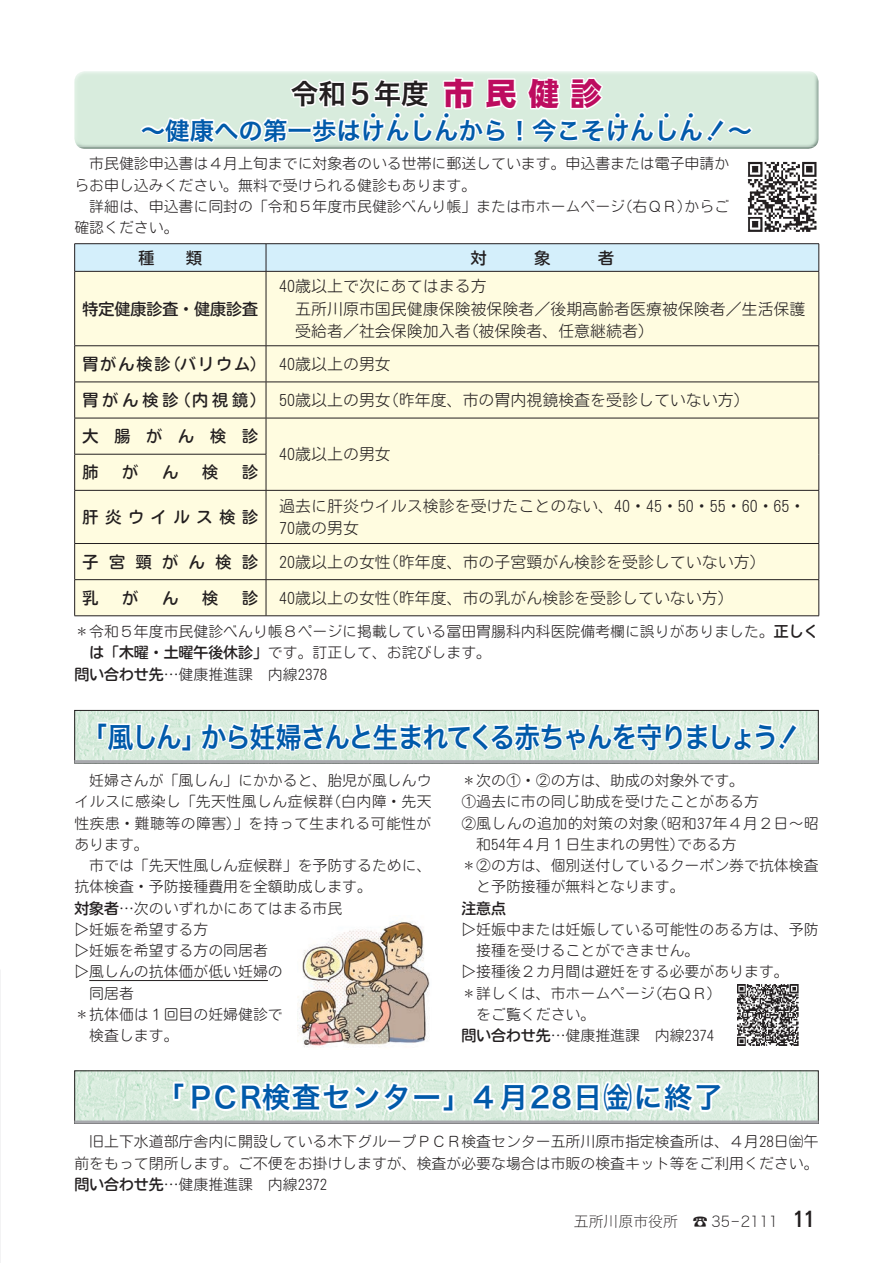
<style>
.page{position:relative;width:893px;height:1263px;background:#fff}
.page>*{position:absolute;margin:0;border:0;box-sizing:border-box;transform-origin:0 0}
.t1{font:28.65px "Hira Kaku Pro W6";letter-spacing:-.05em;color:#015aaa;scale:.9 1}
.t2{font:28.65px "Hira Kaku Pro W6";letter-spacing:.05em;color:#015aaa}
.t3{font:27.6px "Hira Kaku Pro W6";color:#231f20}
.t4{font:24.45px "Hira Kaku Pro W6";color:#015aaa}
.t5{font:15.9px/22.4px "Motoya Maru Pr 6 N W2";color:#231f20}
.t6{font:15.9px "Nud Motoya Maru Std W4";letter-spacing:.43em;color:#231f20}
.t7{font:15.9px "Nud Motoya Maru Std W4";letter-spacing:.125em;color:#231f20}
.t8{font:15.9px "Nud Motoya Maru Std W4";color:#231f20}
.t9{font:15.9px "Nud Motoya Maru Std W4";letter-spacing:.665em;color:#231f20}
.t10{font:14.85px/21.3px "Motoya Maru Pr 6 N W2";color:#231f20}
.t11{font:14.85px "Motoya Maru Pr 6 N W2";letter-spacing:.025em;color:#231f20}
.t12{font:14.85px "Hira Kaku Std N W1";color:#231f20}
.t13{font:14.85px "Nud Motoya Maru Std W4";color:#231f20}
.t14{font:9.6px "Kenten Generic";color:#015aaa}
.s1{font-family:"DF Gothic Std W10";font-size:31.95px;color:#bd0c5f}
.s2{font-family:"Motoya Maru Pr 6 N W2"}
.s3{font-family:"Nud Motoya Maru Std W4"}
.s4{font-family:"Koz Go Pro"}
.s5{font-family:"Motoya Cedar W4 90 msp RKSJ H";font-size:21.3px}
</style>
<div class="page">
<hr style="left:89px;top:980px;width:179px;height:1px;background:#231f20">
<div style="left:75px;top:278px;width:744px;height:337px;background:#fffce0"></div>
<hr style="left:74px;top:272px;width:1px;height:73px;background:#231f20">
<hr style="left:266px;top:272px;width:1px;height:73px;background:#231f20">
<hr style="left:819px;top:272px;width:1px;height:73px;background:#231f20">
<hr style="left:74px;top:345px;width:192px;height:1px;background:#231f20">
<hr style="left:74px;top:346px;width:1px;height:36px;background:#231f20">
<hr style="left:266px;top:345px;width:553px;height:1px;background:#231f20">
<hr style="left:266px;top:346px;width:1px;height:36px;background:#231f20">
<hr style="left:819px;top:346px;width:1px;height:36px;background:#231f20">
<hr style="left:74px;top:382px;width:192px;height:1px;background:#231f20">
<hr style="left:74px;top:382px;width:1px;height:36px;background:#231f20">
<hr style="left:266px;top:382px;width:553px;height:1px;background:#231f20">
<hr style="left:266px;top:382px;width:1px;height:36px;background:#231f20">
<hr style="left:819px;top:382px;width:1px;height:36px;background:#231f20">
<hr style="left:74px;top:418px;width:192px;height:1px;background:#231f20">
<hr style="left:74px;top:418px;width:1px;height:36px;background:#231f20">
<hr style="left:266px;top:418px;width:553px;height:1px;background:#231f20">
<hr style="left:266px;top:418px;width:1px;height:36px;background:#231f20">
<hr style="left:819px;top:418px;width:1px;height:36px;background:#231f20">
<hr style="left:74px;top:454px;width:192px;height:1px;background:#231f20">
<hr style="left:74px;top:454px;width:1px;height:36px;background:#231f20">
<hr style="left:266px;top:454px;width:1px;height:36px;background:#231f20">
<hr style="left:819px;top:454px;width:1px;height:36px;background:#231f20">
<hr style="left:74px;top:490px;width:192px;height:1px;background:#231f20">
<hr style="left:74px;top:491px;width:1px;height:52px;background:#231f20">
<hr style="left:266px;top:490px;width:553px;height:1px;background:#231f20">
<hr style="left:266px;top:491px;width:1px;height:52px;background:#231f20">
<hr style="left:819px;top:491px;width:1px;height:52px;background:#231f20">
<hr style="left:74px;top:543px;width:192px;height:1px;background:#231f20">
<hr style="left:74px;top:544px;width:1px;height:35px;background:#231f20">
<hr style="left:266px;top:543px;width:553px;height:1px;background:#231f20">
<hr style="left:819px;top:544px;width:1px;height:35px;background:#231f20">
<hr style="left:74px;top:579px;width:192px;height:1px;background:#231f20">
<hr style="left:74px;top:580px;width:1px;height:35px;background:#231f20">
<hr style="left:266px;top:579px;width:553px;height:1px;background:#231f20">
<hr style="left:819px;top:580px;width:1px;height:35px;background:#231f20">
<hr style="left:74px;top:615px;width:192px;height:1px;background:#231f20">
<hr style="left:266px;top:615px;width:553px;height:1px;background:#231f20">
<img style="left:737px;top:984px;width:62px;height:62px">
<img style="left:298px;top:921px;width:132px;height:126px">
<svg style="left:74px;top:71px;width:746px;height:207px"></svg>
<img style="left:76px;top:1072px;width:741px;height:48px">
<svg style="left:74px;top:1120px;width:745px;height:4px;background:#a5a8a9"></svg>
<svg style="left:171px;top:1070px;width:286px;height:46px"></svg>
<svg style="left:469px;top:1075px;width:257px;height:49px"></svg>
<img style="left:76px;top:712px;width:741px;height:48px">
<hr style="left:74px;top:760px;width:745px;height:3px;background:#a8a9ad">
<svg style="left:96px;top:492px;width:97px;height:263px"></svg>
<svg style="left:199px;top:492px;width:601px;height:272px"></svg>
<h2 class="t3" style="left:291px;top:69px;width:313px">令和５年度 <span class="s1">市 民健診</span></h2>
<h3 class="t4" style="left:141px;top:108px;width:613px">～健康への第一歩はけんしんから！今こそけんしん‼～</h3>
<p class="t14" style="left:368px;top:110px;width:11px">4</p>
<p class="t14" style="left:393px;top:110px;width:11px">4</p>
<p class="t14" style="left:417px;top:110px;width:11px">4</p>
<p class="t14" style="left:442px;top:110px;width:11px">4</p>
<p class="t14" style="left:613px;top:110px;width:11px">4</p>
<p class="t14" style="left:637px;top:110px;width:11px">4</p>
<p class="t14" style="left:662px;top:110px;width:11px">4</p>
<p class="t14" style="left:686px;top:110px;width:11px">4</p>
<p class="t10" style="left:74px;top:151px;width:656px">　市民健診申込書は４月上旬までに対象者のいる世帯に郵送しています。申込書または電子申請からお申し込みください。無料で受けられる健診もあります。<br>　詳細は、申込書に同封の「令和５年度市民健診べんり帳」または市ホームページ（右ＱＲ）からご確認ください。</p>
<p class="t6" style="left:138px;top:247px;width:65px">種　　類</p>
<p class="t8" style="left:83px;top:298px;width:177px">特定健康診査・健康診査</p>
<p class="t5" style="left:279px;top:273px;width:209px">40歳以上で次にあてはまる方</p>
<p class="t5" style="left:279px;top:295px;width:528px">　 五所川原市国民健康保険被保険者／後期高齢者医療被保険者／生活保護</p>
<p class="t5" style="left:295px;top:317px;width:360px">受給者／社会保険加入者（被保険者、任意継続者）</p>
<p class="t7" style="left:83px;top:353px;width:310px">胃がん検診（バリウム） <span class="s2">40歳以上の男女</span></p>
<p class="t5" style="left:83px;top:387px;width:669px"><span class="s3">胃がん検診（内視鏡）</span> 50歳以上の男女（昨年度、市の胃内視鏡検査を受診していない方）</p>
<p class="t6" style="left:83px;top:425px;width:177px">大腸がん検診</p>
<p class="t5" style="left:279px;top:441px;width:113px">40歳以上の男女</p>
<p class="t6" style="left:83px;top:462px;width:17px">肺</p>
<p class="t6" style="left:122px;top:462px;width:17px">が</p>
<p class="t6" style="left:162px;top:462px;width:17px">ん</p>
<p class="t6" style="left:202px;top:462px;width:17px">検</p>
<p class="t6" style="left:242px;top:462px;width:17px">診</p>
<p class="t6" style="left:83px;top:506px;width:177px">肝炎ウイルス検診</p>
<p class="t5" style="left:279px;top:492px;width:528px">過去に肝炎ウイルス検診を受けたことのない、40・45・50・55・60・65・<br>70歳の男女</p>
<p class="t9" style="left:83px;top:551px;width:177px">子宮頸がん検診</p>
<p class="t5" style="left:279px;top:548px;width:488px">20歳以上の女性（昨年度、市の子宮頸がん検診を受診していない方）</p>
<p class="t6" style="left:83px;top:587px;width:17px">乳</p>
<p class="t6" style="left:122px;top:587px;width:17px">が</p>
<p class="t6" style="left:162px;top:587px;width:17px">ん</p>
<p class="t6" style="left:202px;top:587px;width:17px">検</p>
<p class="t6" style="left:242px;top:587px;width:17px">診</p>
<p class="t5" style="left:279px;top:584px;width:456px">40歳以上の女性（昨年度、市の乳がん検診を受診していない方）</p>
<p class="t10" style="left:89px;top:619px;width:731px;text-indent:-15px">＊ 令和５年度市民健診べんり帳８ページに掲載している冨田胃腸科内科医院備考欄に誤りがありました。<span class="s3">正しくは「木曜・土曜午後休診」</span>です。訂正して、お詫びします。</p>
<p class="t10" style="left:74px;top:661px;width:254px"><span class="s3">問い合わせ先</span>…健康推進課　内線2378</p>
<h1 class="t1" style="left:82px;top:711px;width:800px">「風しん」から妊婦さんと生まれてくる赤ちゃんを守りましょう‼</h1>
<p class="t10" style="left:74px;top:768px;width:359px">　妊婦さんが「風しん」にかかると、胎児が風しんウイルスに感染し「先天性風しん症候群（白内障・先天性疾患・難聴等の障害）」を持って生まれる可能性があります。<br>　市では「先天性風しん症候群」を予防するために、抗体検査・予防接種費用を全額助成します。<br><span class="s3">対象者</span>…次のいずれかにあてはまる市民<br>▷妊娠を希望する方<br>▷妊娠を希望する方の同居者<br>▷風しんの抗体価が低い妊婦の<br>　同居者<br>＊抗体価は１回目の妊婦健診で<br>　検査します。</p>
<p class="t10" style="left:461px;top:768px;width:284px">＊次の①・②の方は、助成の対象外です。</p>
<p class="t10" style="left:461px;top:789px;width:299px">①過去に市の同じ助成を受けたことがある方</p>
<p class="t11" style="left:461px;top:810px;width:359px">② 風しんの追加的対策の対象（昭和37年４月２日～昭</p>
<p class="t10" style="left:476px;top:831px;width:262px">和54年４月１日生まれの男性）である方</p>
<p class="t10" style="left:461px;top:853px;width:359px">＊ ②の方は、個別送付しているクーポン券で抗体検査</p>
<p class="t10" style="left:476px;top:874px;width:210px">と予防接種が無料となります。</p>
<p class="t13" style="left:461px;top:898px;width:46px">注意点</p>
<p class="t10" style="left:461px;top:916px;width:359px">▷ 妊娠中または妊娠している可能性のある方は、予防</p>
<p class="t10" style="left:476px;top:938px;width:225px">接種を受けることができません。</p>
<p class="t10" style="left:461px;top:959px;width:329px">▷接種後２カ月間は避妊をする必要があります。</p>
<p class="t10" style="left:461px;top:980px;width:262px">＊詳しくは、市ホームページ（右ＱＲ）</p>
<p class="t10" style="left:461px;top:1002px;width:135px">　をご覧ください。</p>
<p class="t10" style="left:461px;top:1023px;width:254px"><span class="s3">問い合わせ先</span>…健康推進課　内線2374</p>
<h1 class="t2" style="left:156px;top:1071px;width:568px">「ＰＣＲ検査センター」４月28日㈮に終了</h1>
<p class="t10" style="left:74px;top:1129px;width:746px;text-align:justify">　旧上下水道部庁舎内に開設している木下グループＰＣＲ検査センター五所川原市指定検査所は、４月28日㈮午前をもって閉所します。ご不便をお掛けしますが、検査が必要な場合は市販の検査キット等をご利用ください。<span class="s3">問い合わせ先</span>…健康推進課　内線2372</p>
<p class="t12" style="left:574px;top:1210px;width:242px">五所川原市役所　<span class="s4">☎</span> 35－2111 <span class="s5">11</span></p>
</div>
